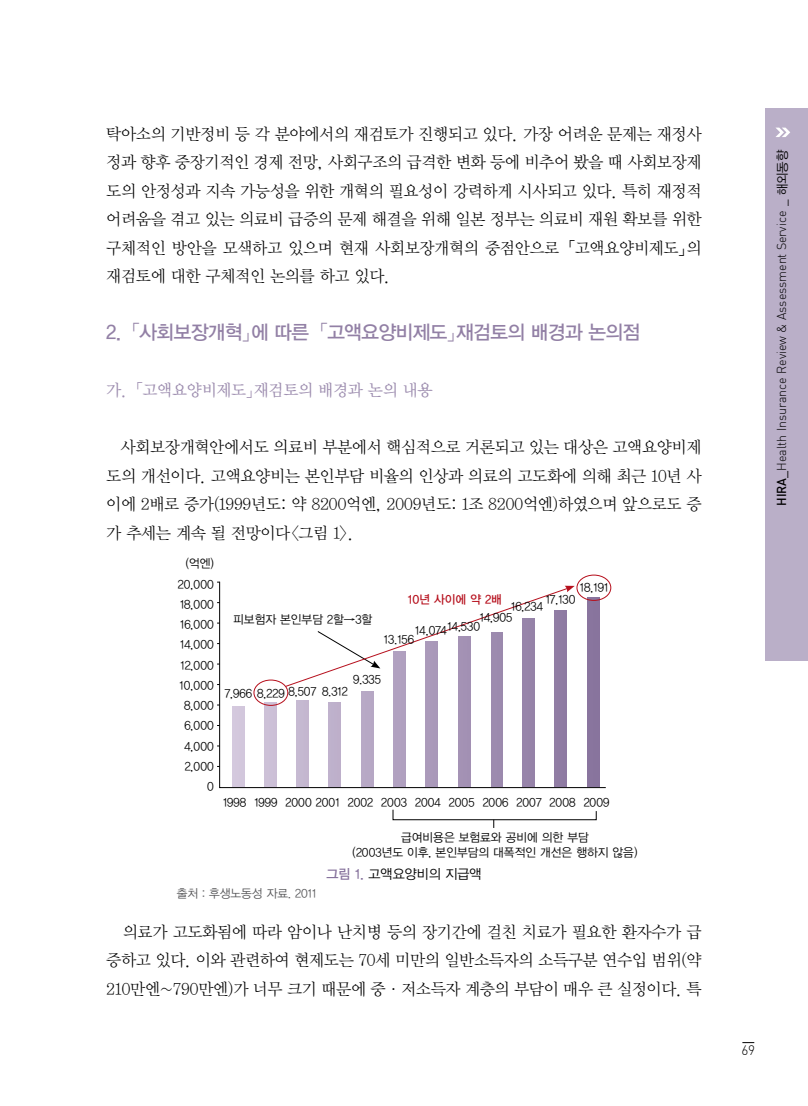
<style>
.page{position:relative;width:808px;height:1106px;background:#fff}
.page>*{position:absolute;margin:0;border:0;box-sizing:border-box;transform-origin:0 0}
.t1{font:19.5px "YDIYGO130";letter-spacing:-.025em;color:#9280a5}
.t2{font:16.5px/28.5px "YDIY Mj O120";letter-spacing:-.025em;color:#000;text-align:justify}
.t3{font:16.5px "YDIY Mj O130";letter-spacing:-.025em;color:#9d8daf}
.t4{font:13.5px "YDIYGO120";color:#000}
.t5{font:13.5px "DINL Light";color:#000}
.t6{font:12.75px "DINL Light";color:#000}
.t7{font:12px/20.2px "YDIYGO120";color:#000;text-align:center}
.t8{font:12px "YDIYGO120";color:#58585a}
.t9{font:12px "YDIYGO130";color:#b6101d}
.s1{font-family:"YDIYGO130";color:#86729c}
.s2{font-family:"DINM Medium"}
.s3{font-family:"YDIYGO120"}
</style>
<div class="page">
<svg style="left:742px;top:1042px;width:12px;height:1px"></svg>
<div style="left:765px;top:108px;width:43px;height:553px;background:#baafc8"></div>
<svg style="left:776px;top:128px;width:14px;height:9px"></svg>
<svg style="left:219px;top:581px;width:387px;height:207px"></svg>
<svg style="left:393px;top:809px;width:204px;height:19px"></svg>
<svg style="left:285px;top:585px;width:290px;height:102px"></svg>
<div style="left:232px;top:706px;width:12px;height:81px;background:#d3c8dd"></div>
<div style="left:265px;top:703px;width:12px;height:84px;background:#ccc0d7"></div>
<div style="left:297px;top:700px;width:11px;height:87px;background:#c5b9d1"></div>
<div style="left:329px;top:702px;width:12px;height:85px;background:#beb0cb"></div>
<div style="left:361px;top:691px;width:12px;height:96px;background:#b7a8c5"></div>
<div style="left:393px;top:651px;width:12px;height:136px;background:#b1a1c0"></div>
<div style="left:425px;top:641px;width:12px;height:146px;background:#aa99ba"></div>
<div style="left:458px;top:637px;width:12px;height:150px;background:#a391b4"></div>
<div style="left:491px;top:632px;width:12px;height:155px;background:#9c8aae"></div>
<div style="left:523px;top:618px;width:12px;height:169px;background:#9683a8"></div>
<div style="left:555px;top:610px;width:12px;height:177px;background:#8f7ca3"></div>
<div style="left:588px;top:597px;width:12px;height:190px;background:#88749d"></div>
<div style="left:253px;top:679px;width:35px;height:27px;border:1px solid #b6101d;border-radius:50%"></div>
<div style="left:576px;top:574px;width:35px;height:27px;border:1px solid #b6101d;border-radius:50%"></div>
<p class="t2" style="left:106px;top:119px;width:597px">탁아소의 기반정비 등 각 분야에서의 재검토가 진행되고 있다. 가장 어려운 문제는 재정사 정과 향후 중장기적인 경제 전망, 사회구조의 급격한 변화 등에 비추어 봤을 때 사회보장제 도의 안정성과 지속 가능성을 위한 개혁의 필요성이 강력하게 시사되고 있다. 특히 재정적 어려움을 겪고 있는 의료비 급증의 문제 해결을 위해 일본 정부는 의료비 재원 확보를 위한 구체적인 방안을 모색하고 있으며 현재 사회보장개혁의 중점안으로「고액요양비제도」의 재검토에 대한 구체적인 논의를 하고 있다.</p>
<p class="t1" style="left:106px;top:321px;width:535px">2.「사회보장개혁」에 따른「고액요양비제도」재검토의 배경과 논의점</p>
<p class="t3" style="left:106px;top:382px;width:328px">가.「고액요양비제도」재검토의 배경과 논의 내용</p>
<p class="t2" style="left:106px;top:433px;width:597px;text-indent:14px">사회보장개혁안에서도 의료비 부분에서 핵심적으로 거론되고 있는 대상은 고액요양비제 도의 개선이다. 고액요양비는 본인부담 비율의 인상과 의료의 고도화에 의해 최근 10년 사 이에 2배로 증가(1999년도: 약 8200억엔, 2009년도: 1조 8200억엔)하였으며 앞으로도 증 가 추세는 계속 될 전망이다&lt;그림 1&gt;.</p>
<p class="t7" style="left:178px;top:553px;width:37px;text-align:right">(억엔)<br>20,000<br>18,000<br>16,000<br>14,000<br>12,000<br>10,000<br>8,000<br>6,000<br>4,000<br>2,000<br>0</p>
<p class="t7" style="left:233px;top:609px;width:140px">피보험자 본인부담 2할→3할</p>
<p class="t7" style="left:580px;top:578px;width:30px">18,191</p>
<p class="t9" style="left:408px;top:592px;width:96px">10년 사이에 약 2배</p>
<p class="t7" style="left:546px;top:590px;width:31px">17,130</p>
<p class="t7" style="left:511px;top:596px;width:33px">16,234</p>
<p class="t7" style="left:480px;top:608px;width:34px">14,905</p>
<p class="t7" style="left:415px;top:618px;width:66px">14,07414,530</p>
<p class="t7" style="left:384px;top:629px;width:32px">13.156</p>
<p class="t7" style="left:353px;top:670px;width:29px">9.335</p>
<p class="t7" style="left:288px;top:681px;width:61px">8,507 8.312</p>
<p class="t7" style="left:225px;top:683px;width:61px">7,966 8,229</p>
<p class="t7" style="left:223px;top:792px;width:388px">1998 1999 2000 2001 2002 2003 2004 2005 2006 2007 2008 2009</p>
<p class="t7" style="left:353px;top:830px;width:286px;line-height:15px">급여비용은 보험료와 공비에 의한 부담<br>(2003년도 이후, 본인부담의 대폭적인 개선은 행하지 않음)</p>
<p class="t4" style="left:326px;top:867px;width:157px"><span class="s1">그림 1.</span> 고액요양비의 지급액</p>
<p class="t8" style="left:177px;top:886px;width:141px">출처 : 후생노동성 자료. 2011</p>
<p class="t2" style="left:106px;top:917px;width:597px;text-indent:16px">의료가 고도화됨에 따라 암이나 난치병 등의 장기간에 걸친 치료가 필요한 환자수가 급 증하고 있다. 이와 관련하여 현제도는 70세 미만의 일반소득자의 소득구분 연수입 범위(약 210만엔~790만엔)가 너무 크기 때문에 중·저소득자 계층의 부담이 매우 큰 실정이다. 특</p>
<p class="t6" style="left:773px;top:506px;width:357px;rotate:-90deg"><span class="s2">HIRA_</span>Health Insurance Review &amp; Assessment Service <span class="s3">_ 해외동향</span></p>
<p class="t5" style="left:741px;top:1042px;width:15px">69</p>
</div>
